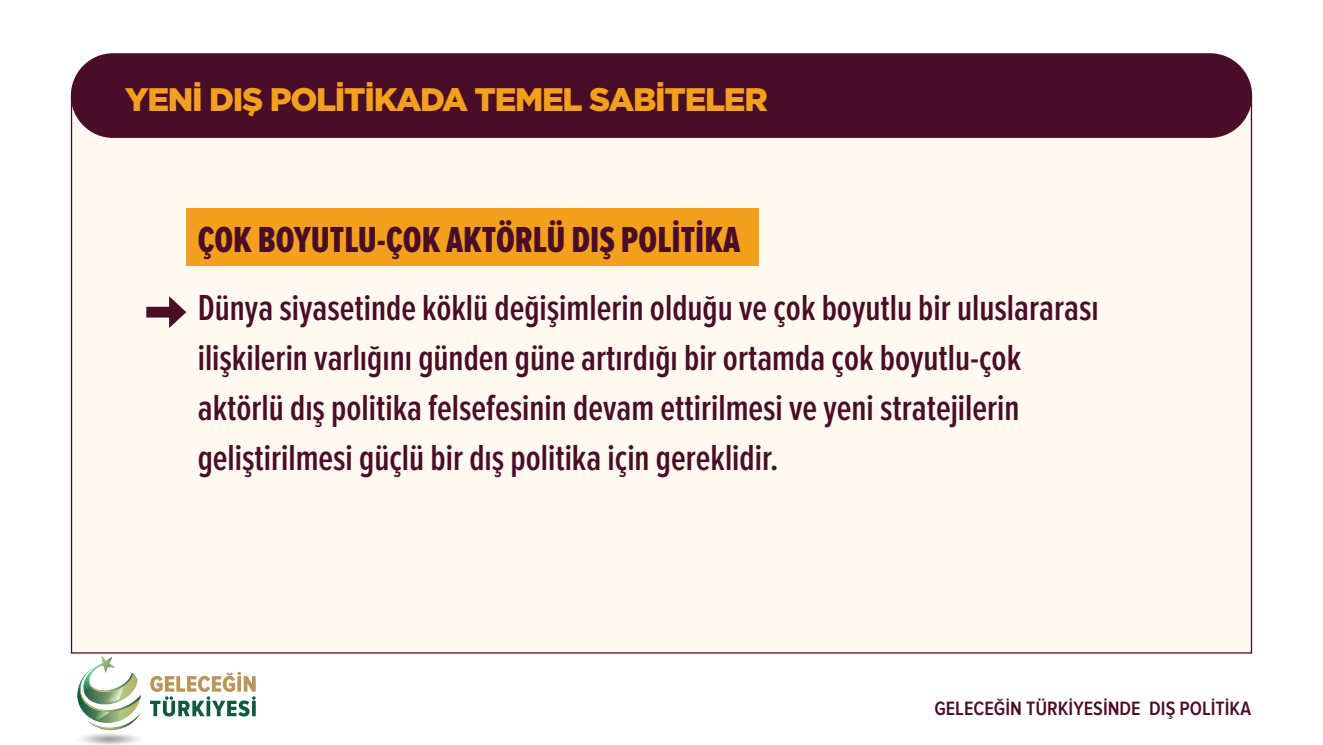
<style>
.page{position:relative;width:1323px;height:745px;background:#fff}
.page>*{position:absolute;margin:0;border:0;box-sizing:border-box;transform-origin:0 0}
.t1{font:600 37.5px/50px "Proxima Nova Ex Cn";color:#4a0d27}
.t2{font:37.5px "Proxima Nova Ex Cn Extrabld";color:#4a0d27}
.t3{font:900 32.62px "Gotham";letter-spacing:-.04em;color:#f2a01e}
.t4{font:600 20px "Proxima Nova Cond";color:#4a0d27}
</style>
<div class="page">
<svg style="left:77px;top:656px;width:179px;height:88px"></svg>
<div style="left:71px;top:95px;width:1181px;height:558px;background:#fef9f1;border:1px solid #4a0d27"></div>
<div style="left:186px;top:208px;width:572px;height:57px;background:#f2a01e"></div>
<div style="left:71px;top:53px;width:1181px;height:85px;background:#4a0d27;border-radius:42px"></div>
<div style="left:146px;top:306px;width:30px;height:11px;background:#4a0d27"></div>
<svg style="left:169px;top:296px;width:17px;height:32px"></svg>
<p class="t3" style="left:125px;top:77px;width:644px">YENİ DIŞ POLİTİKADA TEMEL SABİTELER</p>
<p class="t2" style="left:198px;top:218px;width:544px">ÇOK BOYUTLU-ÇOK AKTÖRLÜ DIŞ POLİTİKA</p>
<p class="t1" style="left:198px;top:283px;width:902px">Dünya siyasetinde köklü değişimlerin olduğu ve çok boyutlu bir uluslararası ilişkilerin varlığını günden güne artırdığı bir ortamda çok boyutlu-çok aktörlü dış politika felsefesinin devam ettirilmesi ve yeni stratejilerin geliştirilmesi güçlü bir dış politika için gereklidir.</p>
<p class="t4" style="left:934px;top:696px;width:318px">GELECEĞİN TÜRKİYESİNDE DIŞ POLİTİKA</p>
</div>
